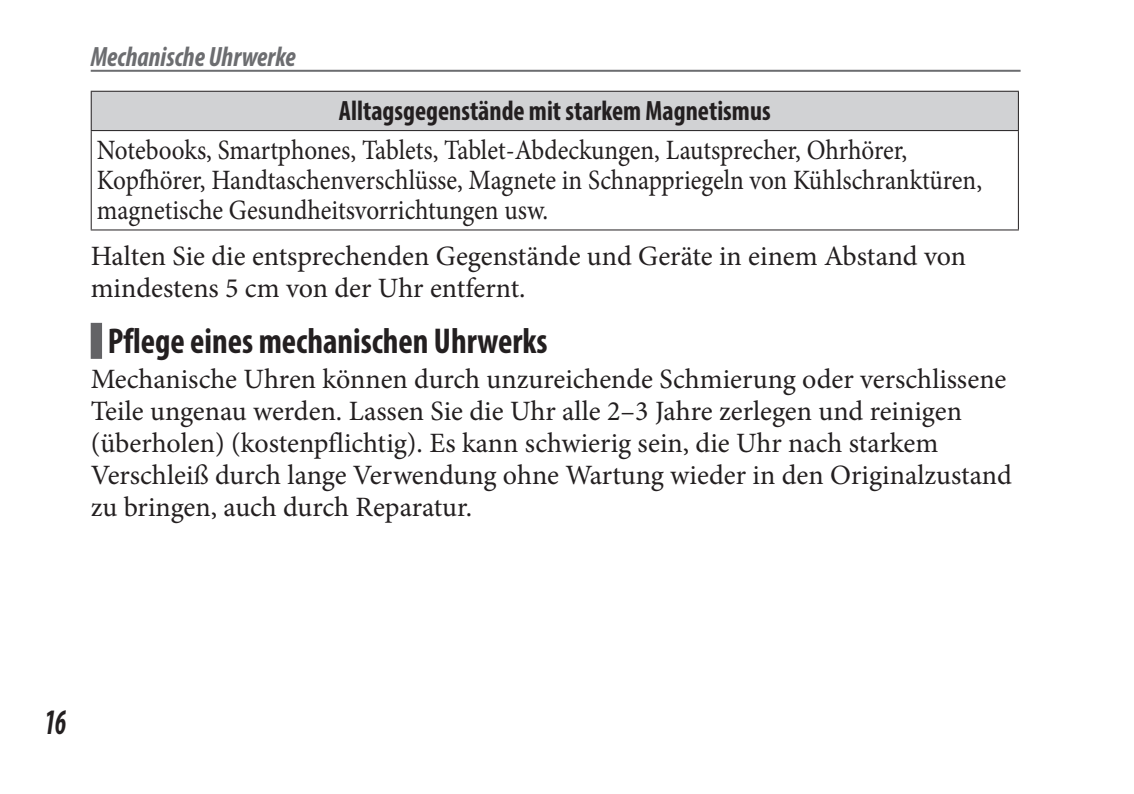
<style>
.page{position:relative;width:1134px;height:794px;background:#fff}
.page>*{position:absolute;margin:0;border:0;box-sizing:border-box;transform-origin:0 0}
.t1{font:700 condensed 36px "Myriad Pro";color:#231f20;scale:.95 1}
.t2{font:italic 700 condensed 36px "Myriad Pro";color:#231f20;scale:.75 1}
.t3{font:28px/32px "Minion Pro";color:#231f20}
.t4{font:28px/30px "Minion Pro";color:#231f20;scale:.9 1}
.t5{font:700 condensed 28px "Myriad Pro";color:#231f20;scale:.95 1}
.t6{font:italic 700 condensed 28px "Myriad Pro";color:#6c6d70;scale:.95 1}
</style>
<div class="page">
<hr style="left:91px;top:70px;width:929px;height:2px;background:#6c6d70">
<div style="left:91px;top:323px;width:11px;height:36px;background:#636366"></div>
<div style="left:91px;top:91px;width:927px;height:40px;background:#d1d2d4"></div>
<hr style="left:91px;top:131px;width:1px;height:98px;background:#231f20">
<hr style="left:1018px;top:131px;width:1px;height:98px;background:#231f20">
<hr style="left:91px;top:229px;width:928px;height:2px;background:#231f20">
<hr style="left:91px;top:91px;width:928px;height:1px;background:#231f20">
<hr style="left:91px;top:92px;width:1px;height:38px;background:#231f20">
<hr style="left:1018px;top:92px;width:1px;height:38px;background:#231f20">
<hr style="left:91px;top:130px;width:928px;height:1px;background:#231f20">
<p class="t6" style="left:91px;top:40px;width:217px">Mechanische Uhrwerke</p>
<p class="t5" style="left:339px;top:93px;width:456px">Alltagsgegenstände mit starkem Magnetismus</p>
<p class="t4" style="left:97px;top:135px;width:985px">Notebooks, Smartphones, Tablets, Tablet-Abdeckungen, Lautsprecher, Ohrhörer,<br>Kopfhörer, Handtaschenverschlüsse, Magnete in Schnappriegeln von Kühlschranktüren, magnetische Gesundheitsvorrichtungen usw.</p>
<p class="t3" style="left:91px;top:240px;width:877px">Halten Sie die entsprechenden Gegenstände und Geräte in einem Abstand von mindestens 5 cm von der Uhr entfernt.</p>
<p class="t1" style="left:108px;top:318px;width:465px">Pflege eines mechanischen Uhrwerks</p>
<p class="t3" style="left:91px;top:363px;width:923px">Mechanische Uhren können durch unzureichende Schmierung oder verschlissene Teile ungenau werden. Lassen Sie die Uhr alle 2–3 Jahre zerlegen und reinigen (überholen) (kostenpflichtig). Es kann schwierig sein, die Uhr nach starkem Verschleiß durch lange Verwendung ohne Wartung wieder in den Originalzustand zu bringen, auch durch Reparatur.</p>
<p class="t2" style="left:44px;top:699px;width:31px">16</p>
</div>
